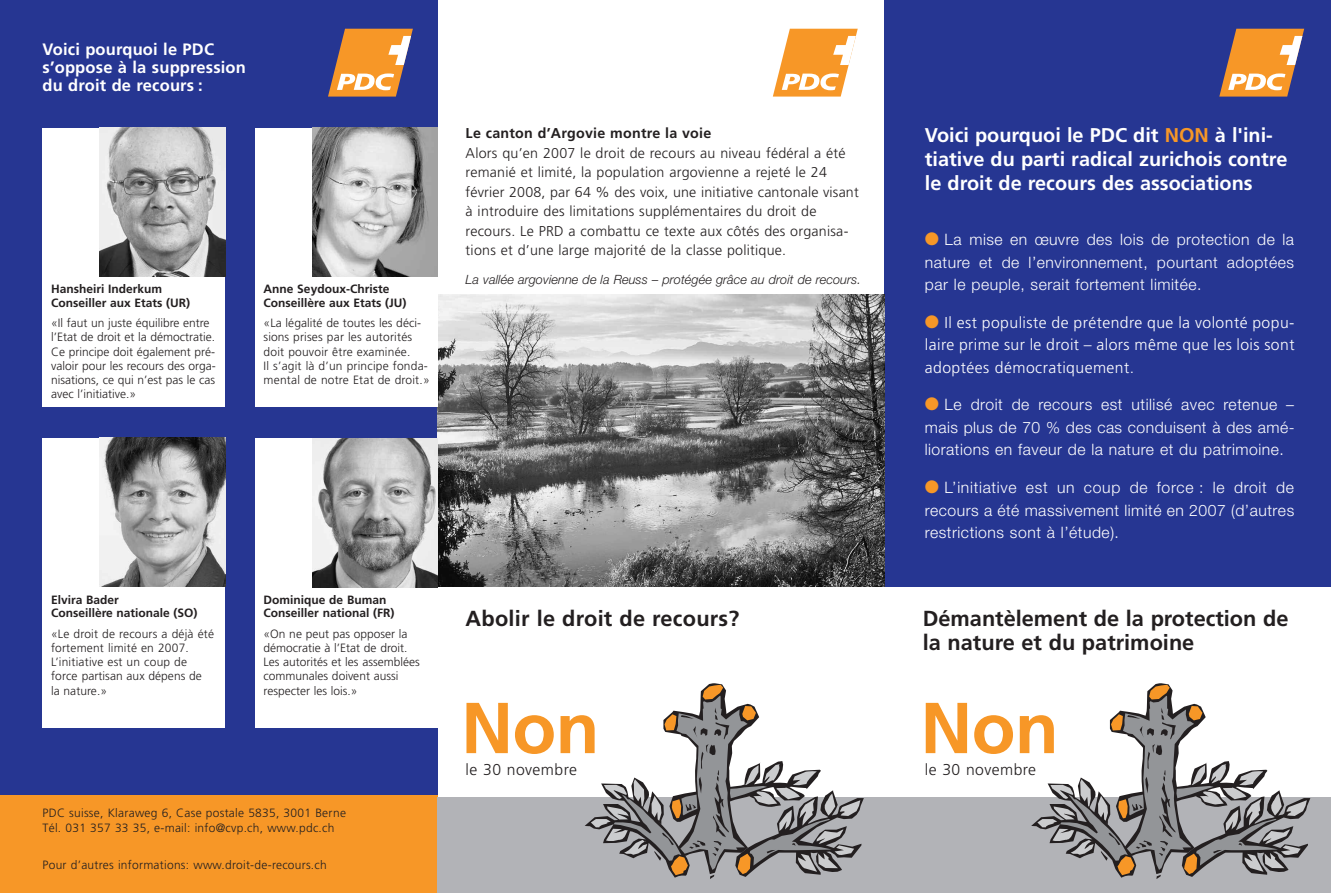
<style>
.page{position:relative;width:1331px;height:893px;background:#fff}
.page>*{position:absolute;margin:0;border:0;box-sizing:border-box;transform-origin:0 0}
.t1{font:700 72px "Frutiger";letter-spacing:-.01em;color:#f79727}
.t2{font:700 21.75px/24px "Frutiger";color:#231f20}
.t3{font:700 19.8px/24px "Frutiger";color:#fff}
.t4{font:700 16.5px/18px "Frutiger";letter-spacing:.01em;color:#fff}
.t5{font:300 15.75px/22.5px "Helvetica Neue";letter-spacing:.035em;color:#fff;text-align:justify}
.t6{font:300 15.75px/22.5px "Frutiger";letter-spacing:.03em;color:#fff;text-align:justify}
.t7{font:300 15.75px "Frutiger";letter-spacing:.03em;color:#231f20}
.t8{font:300 14.25px/19.5px "Frutiger";letter-spacing:.015em;color:#231f20}
.t9{font:700 14.25px "Frutiger";letter-spacing:.015em;color:#231f20}
.t10{font:italic 300 12.75px "Helvetica Neue";letter-spacing:.005em;color:#231f20}
.t11{font:300 12px/14.2px "Frutiger";letter-spacing:.005em;color:#231f20}
.t12{font:700 12px/13.5px "Frutiger";color:#231f20}
.s1{color:#f79727}
</style>
<div class="page">
<div style="left:884px;top:0;width:447px;height:587px;background:#263692"></div>
<div style="left:0;top:0;width:438px;height:795px;background:#263692"></div>
<div style="left:0;top:795px;width:438px;height:98px;background:#f79727"></div>
<img style="left:438px;top:294px;width:446px;height:293px">
<div style="left:438px;top:797px;width:446px;height:96px;background:#b2b3b7"></div>
<svg style="left:585px;top:683px;width:279px;height:196px"></svg>
<div style="left:884px;top:797px;width:447px;height:96px;background:#b2b3b7"></div>
<svg style="left:1031px;top:683px;width:279px;height:196px"></svg>
<div style="left:43px;top:128px;width:182px;height:278px;background:#fff"></div>
<img style="left:100px;top:128px;width:125px;height:148px">
<div style="left:255px;top:128px;width:183px;height:278px;background:#fff"></div>
<img style="left:313px;top:128px;width:125px;height:148px">
<div style="left:43px;top:438px;width:182px;height:289px;background:#fff"></div>
<img style="left:100px;top:438px;width:125px;height:149px">
<div style="left:255px;top:438px;width:183px;height:289px;background:#fff"></div>
<img style="left:313px;top:438px;width:125px;height:149px">
<svg style="left:328px;top:29px;width:85px;height:68px"></svg>
<svg style="left:773px;top:29px;width:85px;height:68px"></svg>
<svg style="left:1219px;top:29px;width:85px;height:68px"></svg>
<h3 class="t4" style="left:43px;top:41px;width:205px">Voici pourquoi le PDC s’oppose à la suppression du droit de recours :</h3>
<p class="t12" style="left:51px;top:283px;width:141px">Hansheiri Inderkum<br>Conseiller aux Etats (UR)</p>
<p class="t11" style="left:51px;top:317px;width:166px">«Il faut un juste équilibre entre l’Etat de droit et la démoctratie.<br>Ce principe doit également pré&shy;valoir pour les recours des orga&shy;nisations, ce qui n’est pas le cas avec l’initiative.»</p>
<p class="t12" style="left:264px;top:283px;width:144px">Anne Seydoux-Christe<br>Conseillère aux Etats (JU)</p>
<p class="t11" style="left:264px;top:317px;width:168px">«La légalité de toutes les déci&shy;sions prises par les autorités doit pouvoir être examinée.<br>Il s’agit là d’un principe fonda&shy;mental de notre Etat de droit.»</p>
<p class="t12" style="left:51px;top:594px;width:148px">Elvira Bader<br>Conseillère nationale (SO)</p>
<p class="t11" style="left:51px;top:627px;width:165px">«Le droit de recours a déjà été fortement limité en 2007.<br>L’initiative est un coup de force partisan aux dépens de<br>la nature.»</p>
<p class="t12" style="left:264px;top:594px;width:132px">Dominique de Buman<br>Conseiller national (FR)</p>
<p class="t11" style="left:264px;top:627px;width:158px">«On ne peut pas opposer la démocratie à l’Etat de droit.<br>Les autorités et les assemblées communales doivent aussi respecter les lois.»</p>
<p class="t11" style="left:43px;top:806px;width:305px;line-height:15px">PDC suisse, Klaraweg 6, Case postale 5835, 3001 Berne<br>Tél. 031 357 33 35, e-mail: info@cvp.ch, www.pdc.ch</p>
<p class="t11" style="left:43px;top:859px;width:286px">Pour d’autres informations: www.droit-de-recours.ch</p>
<p class="t9" style="left:466px;top:128px;width:247px">Le canton d’Argovie montre la voie</p>
<p class="t8" style="left:466px;top:144px;width:395px">Alors qu’en 2007 le droit de recours au niveau fédéral a été remanié et limité, la population argovienne a rejeté le 24 février 2008, par 64 % des voix, une initiative cantonale visant à introduire des limitations supplémentaires du droit de recours. Le PRD a combattu ce texte aux côtés des organisa&shy;tions et d’une large majorité de la classe politique.</p>
<p class="t10" style="left:466px;top:275px;width:397px">La vallée argovienne de la Reuss – protégée grâce au droit de recours.</p>
<h2 class="t2" style="left:466px;top:608px;width:275px">Abolir le droit de recours?</h2>
<h1 class="t1" style="left:461px;top:699px;width:140px">Non</h1>
<h3 class="t3" style="left:925px;top:125px;width:364px">Voici pourquoi le PDC dit <span class="s1">NON</span> à l'ini&shy;tiative du parti radical zurichois contre le droit de recours des associations</h3>
<h3 class="t5" style="left:925px;top:230px;width:371px"><span class="s1">●</span> La mise en œuvre des lois de protection de la nature et de l’environnement, pourtant adoptées par le peuple, serait fortement limitée.</h3>
<h3 class="t6" style="left:925px;top:312px;width:371px"><span class="s1">●</span> Il est populiste de prétendre que la volonté popu&shy;laire prime sur le droit – alors même que les lois sont adoptées démocratiquement.</h3>
<h3 class="t5" style="left:925px;top:395px;width:371px"><span class="s1">●</span> Le droit de recours est utilisé avec retenue – mais plus de 70 % des cas conduisent à des amé&shy;liorations en faveur de la nature et du patrimoine.</h3>
<h3 class="t5" style="left:925px;top:478px;width:371px"><span class="s1">●</span> L’initiative est un coup de force : le droit de recours a été massivement limité en 2007 (d’autres restrictions sont à l’étude).</h3>
<h2 class="t2" style="left:923px;top:608px;width:367px">Démantèlement de la protection de la nature et du patrimoine</h2>
<h1 class="t1" style="left:920px;top:699px;width:140px">Non</h1>
<h3 class="t7" style="left:466px;top:763px;width:113px">le 30 novembre</h3>
<h3 class="t7" style="left:925px;top:763px;width:113px">le 30 novembre</h3>
</div>
